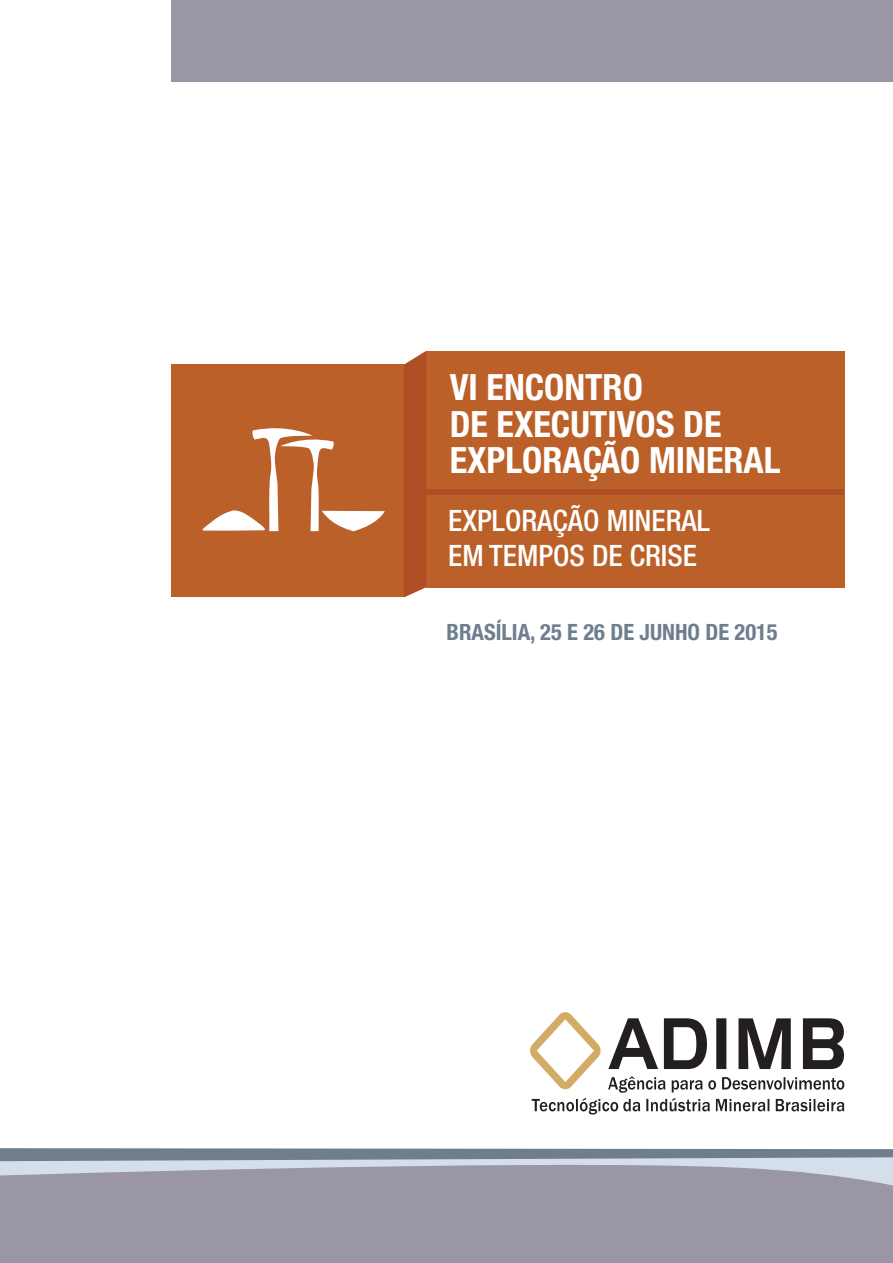
<style>
.page{position:relative;width:893px;height:1263px;background:#fff}
.page>*{position:absolute;margin:0;border:0;box-sizing:border-box;transform-origin:0 0}
.t1{font:700 condensed 36.3px/36.5px "Helvetica Neue LT Std";color:#fff}
.t2{font:500 condensed 29.55px/34.7px "Helvetica Neue LT Std";color:#fff}
.t3{font:700 condensed 22.5px "Helvetica Neue LT Std";color:#6f7e8e}
</style>
<div class="page">
<svg style="left:0;top:1148px;width:893px;height:9px;background:#798695"></svg>
<svg style="left:0;top:1158px;width:893px;height:105px;background:#9f9cab"></svg>
<div style="left:171px;top:0;width:722px;height:81px;background:#9b96a5"></div>
<div style="left:171px;top:365px;width:233px;height:232px;background:#bb6028"></div>
<div style="left:426px;top:351px;width:418px;height:236px;background:#bb6028"></div>
<div style="left:404px;top:351px;width:22px;height:246px;background:#af4e23"></div>
<svg style="left:202px;top:428px;width:183px;height:103px"></svg>
<div style="left:425px;top:489px;width:419px;height:5px;background:#af4e23"></div>
<svg style="left:530px;top:1012px;width:314px;height:102px"></svg>
<p class="t1" style="left:450px;top:369px;width:332px">VI ENCONTRO<br>DE EXECUTIVOS DE<br>EXPLORAÇÃO MINERAL</p>
<p class="t2" style="left:448px;top:503px;width:263px">EXPLORAÇÃO MINERAL<br>EM TEMPOS DE CRISE</p>
<p class="t3" style="left:446px;top:618px;width:333px">BRASÍLIA, 25 E 26 DE JUNHO DE 2015</p>
</div>
